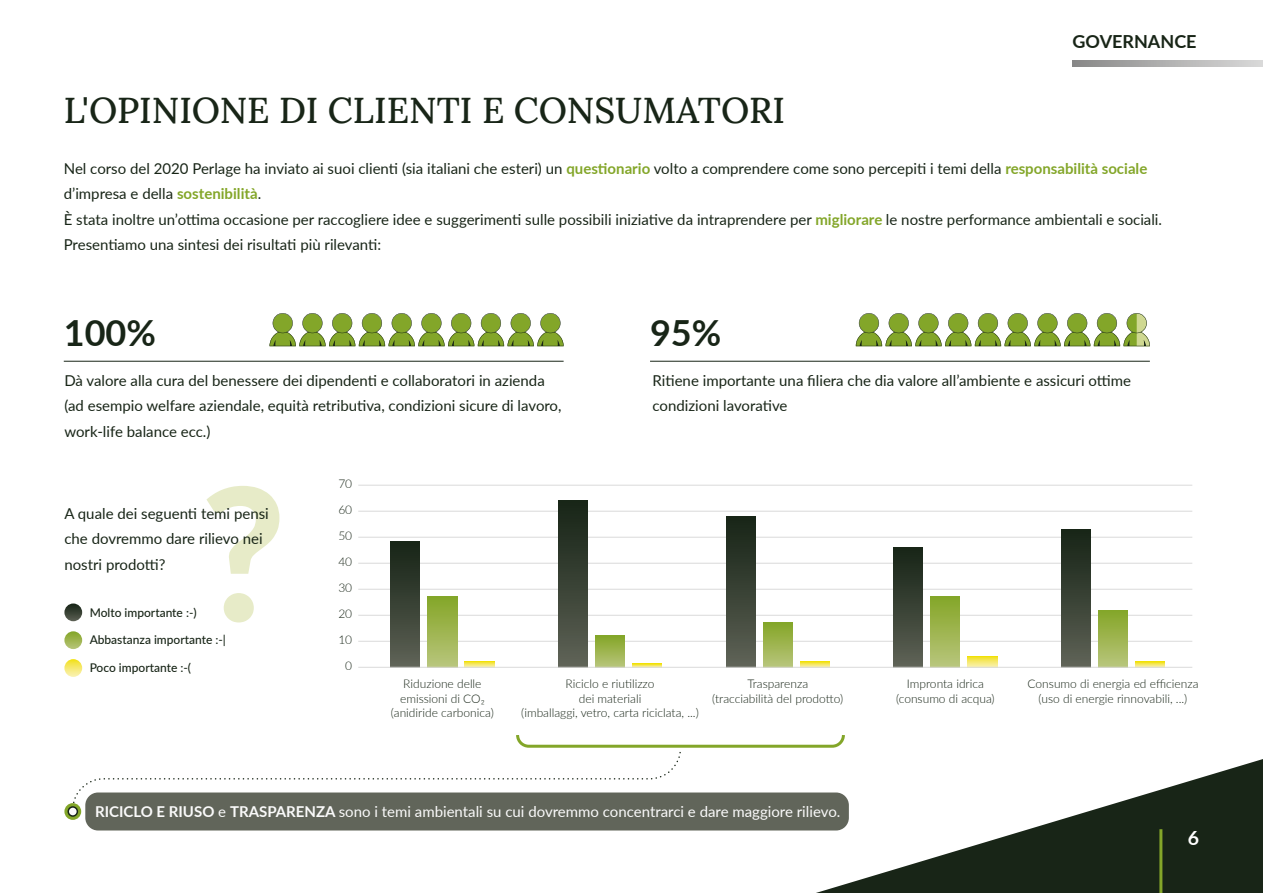
<style>
.page{position:relative;width:1263px;height:893px;background:#fff}
.page>*{position:absolute;margin:0;border:0;box-sizing:border-box;transform-origin:0 0}
.t1{font:36px "Lora";color:#182517}
.t2{font:700 36px "Lato";color:#182517}
.t3{font:700 19.5px "Lato";color:#fff}
.t4{font:700 18px "Lato";color:#182517}
.t5{font:15px/25.5px "Lato";color:#182517}
.t6{font:15px "Lato";color:#fafafa}
.t7{font:300 12px/14.4px "Lato";color:#182517;text-align:center}
.t8{font:500 12px "Lato";color:#182517}
.s1{font-weight:700;color:#83a629}
.s2{font-weight:700}
</style>
<div class="page">
<svg style="left:816px;top:759px;width:447px;height:134px;fill:#182517"></svg>
<hr style="left:1159px;top:829px;width:3px;height:64px;background:#83a629">
<svg style="left:1072px;top:61px;width:191px;height:6px"></svg>
<svg style="left:270px;top:313px;width:294px;height:33px"></svg>
<hr style="left:64px;top:361px;width:500px;height:1px;background:#182517">
<svg style="left:856px;top:313px;width:294px;height:33px"></svg>
<hr style="left:650px;top:361px;width:500px;height:1px;background:#182517">
<svg style="left:206px;top:486px;width:73px;height:136px"></svg>
<hr style="left:358px;top:485px;width:834px;height:1px;background:#dadada">
<hr style="left:358px;top:511px;width:834px;height:1px;background:#dadada">
<hr style="left:358px;top:537px;width:834px;height:1px;background:#dadada">
<hr style="left:358px;top:563px;width:834px;height:1px;background:#dadada">
<hr style="left:358px;top:589px;width:834px;height:1px;background:#dadada">
<hr style="left:358px;top:615px;width:834px;height:1px;background:#dadada">
<hr style="left:358px;top:641px;width:834px;height:1px;background:#dadada">
<div style="left:391px;top:542px;width:29px;height:125px;background:linear-gradient(to bottom,#162316,#5e6256)"></div>
<div style="left:428px;top:597px;width:29px;height:70px;background:linear-gradient(to bottom,#85a628,#b8c57b)"></div>
<svg style="left:465px;top:661px;width:29px;height:6px"></svg>
<div style="left:558px;top:501px;width:29px;height:166px;background:linear-gradient(to bottom,#162315,#5e6256)"></div>
<svg style="left:595px;top:636px;width:30px;height:31px"></svg>
<svg style="left:633px;top:664px;width:29px;height:3px"></svg>
<div style="left:726px;top:516px;width:29px;height:151px;background:linear-gradient(to bottom,#162315,#5e6256)"></div>
<div style="left:763px;top:623px;width:29px;height:44px;background:linear-gradient(to bottom,#85a628,#b7c479)"></div>
<svg style="left:800px;top:662px;width:29px;height:5px"></svg>
<div style="left:894px;top:547px;width:29px;height:120px;background:linear-gradient(to bottom,#162315,#5d6155)"></div>
<div style="left:931px;top:597px;width:29px;height:70px;background:linear-gradient(to bottom,#85a628,#b8c57b)"></div>
<svg style="left:968px;top:656px;width:29px;height:11px"></svg>
<div style="left:1061px;top:529px;width:29px;height:138px;background:linear-gradient(to bottom,#152315,#5e6256)"></div>
<div style="left:1098px;top:610px;width:29px;height:57px;background:linear-gradient(to bottom,#84a527,#b8c57b)"></div>
<svg style="left:1135px;top:662px;width:30px;height:5px"></svg>
<hr style="left:358px;top:667px;width:834px;height:1px;background:#dadada">
<svg style="left:64px;top:603px;width:18px;height:18px"></svg>
<svg style="left:64px;top:631px;width:18px;height:18px"></svg>
<svg style="left:64px;top:659px;width:18px;height:18px"></svg>
<svg style="left:73px;top:735px;width:773px;height:77px"></svg>
<svg style="left:64px;top:803px;width:17px;height:17px"></svg>
<div style="left:68px;top:807px;width:9px;height:9px;background:#fafafa;border-radius:50%"></div>
<div style="left:68px;top:806px;width:10px;height:11px;border:2px solid #182517;border-radius:50%"></div>
<div style="left:85px;top:792px;width:764px;height:38px;background:#61655a;border-radius:13px"></div>
<p class="t4" style="left:1072px;top:28px;width:126px">GOVERNANCE</p>
<h1 class="t1" style="left:64px;top:83px;width:723px">L'OPINIONE DI CLIENTI E CONSUMATORI</h1>
<p class="t5" style="left:64px;top:155px;width:1100px">Nel corso del 2020 Perlage ha inviato ai suoi clienti (sia italiani che esteri) un <span class="s1">questionario</span> volto a comprendere come sono percepiti i temi della <span class="s1">responsabilità sociale </span>d’impresa e della <span class="s1">sostenibilità</span>.<br>È stata inoltre un’ottima occasione per raccogliere idee e suggerimenti sulle possibili iniziative da intraprendere per <span class="s1">migliorare</span> le nostre performance ambientali e sociali.<br>Presentiamo una sintesi dei risultati più rilevanti:</p>
<h1 class="t2" style="left:64px;top:307px;width:94px">100%</h1>
<p class="t5" style="left:64px;top:367px;width:499px">Dà valore alla cura del benessere dei dipendenti e collaboratori in azienda (ad esempio welfare aziendale, equità retributiva, condizioni sicure di lavoro, work-life balance ecc.)</p>
<p class="t5" style="left:64px;top:500px;width:206px">A quale dei seguenti temi pensi che dovremmo dare rilievo nei nostri prodotti?</p>
<p class="t8" style="left:90px;top:603px;width:109px">Molto importante :-)</p>
<p class="t8" style="left:90px;top:631px;width:138px">Abbastanza importante :-|</p>
<p class="t8" style="left:90px;top:659px;width:103px">Poco importante :-(</p>
<p class="t7" style="left:338px;top:476px;width:15px">70</p>
<p class="t7" style="left:338px;top:502px;width:15px">60</p>
<p class="t7" style="left:338px;top:528px;width:15px">50</p>
<p class="t7" style="left:338px;top:554px;width:15px">40</p>
<p class="t7" style="left:338px;top:580px;width:15px">30</p>
<p class="t7" style="left:338px;top:606px;width:15px">20</p>
<p class="t7" style="left:338px;top:632px;width:15px">10</p>
<p class="t7" style="left:345px;top:658px;width:8px">0</p>
<h1 class="t2" style="left:650px;top:307px;width:73px">95%</h1>
<p class="t5" style="left:653px;top:367px;width:480px">Ritiene importante una filiera che dia valore all’ambiente e assicuri ottime condizioni lavorative</p>
<p class="t7" style="left:391px;top:676px;width:104px">Riduzione delle emissioni di CO₂ (anidiride carbonica)</p>
<p class="t7" style="left:521px;top:676px;width:179px">Riciclo e riutilizzo<br>dei materiali<br>(imballaggi, vetro, carta riciclata, ...)</p>
<p class="t7" style="left:712px;top:676px;width:132px">Trasparenza<br>(tracciabilità del prodotto)</p>
<p class="t7" style="left:896px;top:676px;width:100px">Impronta idrica (consumo di acqua)</p>
<p class="t7" style="left:1027px;top:676px;width:172px">Consumo di energia ed efficienza (uso di energie rinnovabili, ...)</p>
<p class="t6" style="left:95px;top:801px;width:747px"><span class="s2">RICICLO E RIUSO</span> e <span class="s2">TRASPARENZA</span> sono i temi ambientali su cui dovremmo concentrarci e dare maggiore rilievo.</p>
<h2 class="t3" style="left:1188px;top:823px;width:13px">6</h2>
</div>
